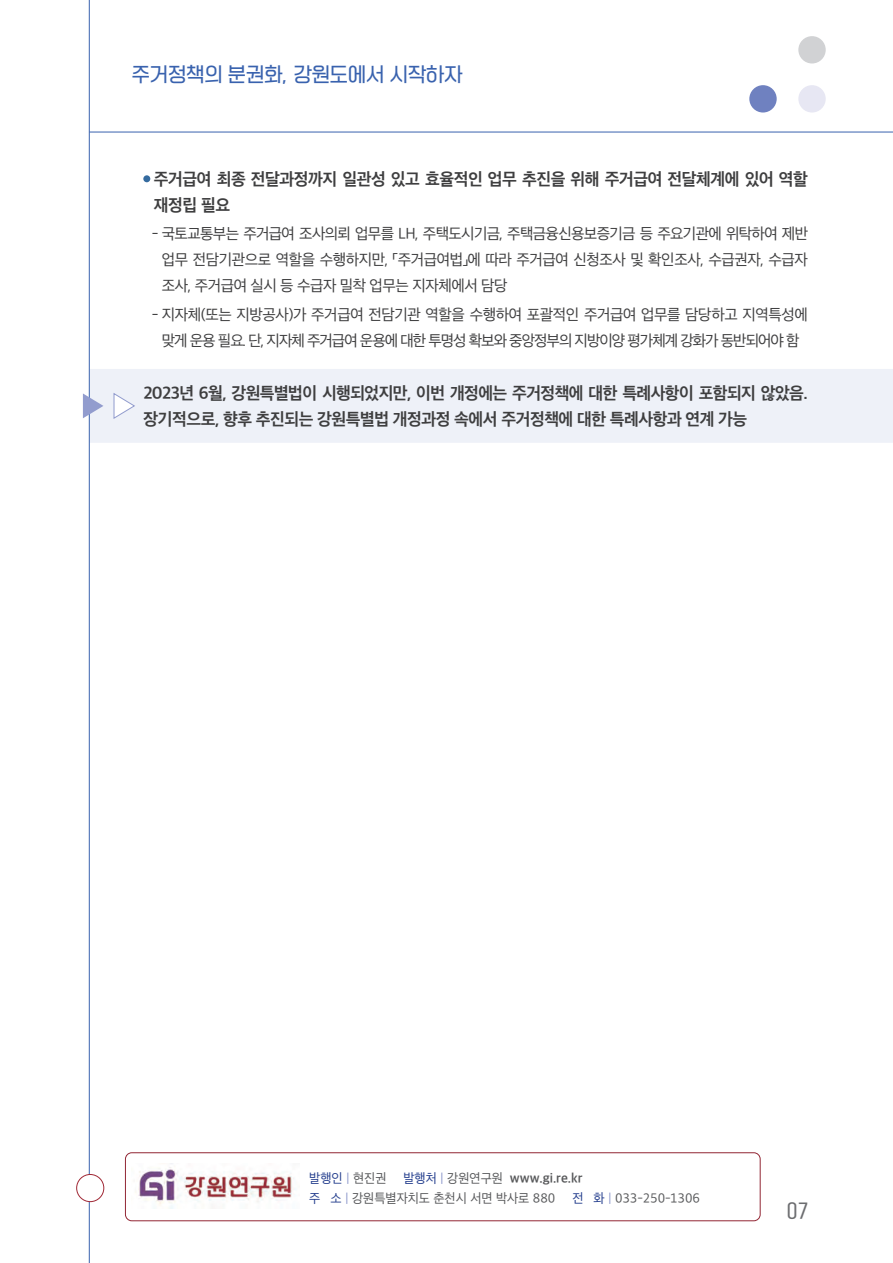
<style>
.page{position:relative;width:893px;height:1263px;background:#fff}
.page>*{position:absolute;margin:0;border:0;box-sizing:border-box;transform-origin:0 0}
.t1{font:19.5px "SD Gyeokdong G204 Rg";color:#3962ae;scale:.93 1}
.t2{font:18px "SD Gyeokdong G204 Rg";color:#6c6d70}
.t3{font:16.5px/25.5px "SD Gothic Neoa g Bd";letter-spacing:-.025em;color:#3e3e3f}
.t4{font:15px/25.8px "SD Gothic Neoa d Rg";letter-spacing:-.025em;color:#3e3e3f;text-align:justify}
.t5{font:12.75px "SD Gothic Neoa Uni d Rg";color:#57585a;scale:.95 1}
.t6{font:12.75px "SD Gothic Neoa Uni g Bd";color:#57585a;scale:.95 1}
.t7{font:12.75px "SD Gothic Neoa Uni d Rg";color:#253f8e;scale:.95 1}
.s1{color:#838fc7}
.s2{color:#57585a}
.s3{font-family:"SD Gothic Neoa Uni d Rg";color:#253f8e}
.s4{font-family:"SD Gothic Neoa Uni d Rg";color:#838fc7}
.s5{font-family:"SD Gothic Neoa Uni d Rg"}
.s6{color:#253f8e}
</style>
<div class="page">
<hr style="left:89px;top:0;width:1px;height:1263px;background:#3962ae">
<hr style="left:89px;top:132px;width:804px;height:1px;background:#3962ae">
<div style="left:749px;top:85px;width:28px;height:28px;background:#6f81c0;border-radius:50%"></div>
<div style="left:798px;top:85px;width:28px;height:28px;background:#e7e7f3;border-radius:50%"></div>
<div style="left:798px;top:36px;width:28px;height:27px;background:#d1d2d4;border-radius:50%"></div>
<div style="left:89px;top:369px;width:804px;height:74px;background:#eef1f8"></div>
<div style="left:77px;top:1174px;width:27px;height:27px;background:#fff;border-radius:50%"></div>
<div style="left:76px;top:1174px;width:28px;height:28px;border:1px solid #a02835;border-radius:50%"></div>
<img style="left:135px;top:1163px;width:161px;height:45px">
<div style="left:125px;top:1152px;width:635px;height:69px;border:1px solid #922634;border-radius:6px"></div>
<svg style="left:83px;top:393px;width:20px;height:25px"></svg>
<svg style="left:113px;top:392px;width:22px;height:27px"></svg>
<div style="left:143px;top:175px;width:7px;height:7px;background:#356b9f;border-radius:50%"></div>
<h1 class="t1" style="left:132px;top:64px;width:357px">주거정책의 분권화, 강원도에서 시작하자</h1>
<p class="t3" style="left:154px;top:167px;width:655px">주거급여 최종 전달과정까지 일관성 있고 효율적인 업무 추진을 위해 주거급여 전달체계에 있어 역할 재정립 필요</p>
<p class="t4" style="left:162px;top:221px;width:648px;text-indent:-10px">- 국토교통부는 주거급여 조사의뢰 업무를 LH, 주택도시기금, 주택금융신용보증기금 등 주요기관에 위탁하여 제반 업무 전담기관으로 역할을 수행하지만, 「주거급여법」에 따라 주거급여 신청조사 및 확인조사, 수급권자, 수급자 조사, 주거급여 실시 등 수급자 밀착 업무는 지자체에서 담당</p>
<p class="t4" style="left:152px;top:302px;width:658px;text-align:center">- 지자체(또는 지방공사)가 주거급여 전담기관 역할을 수행하여 포괄적인 주거급여 업무를 담당하고 지역특성에 맞게 운용 필요. 단, 지자체 주거급여 운용에 대한 투명성 확보와 중앙정부의 지방이양 평가체계 강화가 동반되어야 함</p>
<p class="t3" style="left:143px;top:380px;width:666px">2023년 6월, 강원특별법이 시행되었지만, 이번 개정에는 주거정책에 대한 특례사항이 포함되지 않았음. 장기적으로, 향후 추진되는 강원특별법 개정과정 속에서 주거정책에 대한 특례사항과 연계 가능</p>
<p class="t7" style="left:309px;top:1172px;width:83px">발행인 <span class="s1">|</span> <span class="s2">현진권</span></p>
<p class="t6" style="left:403px;top:1172px;width:190px"><span class="s3">발행처</span> <span class="s4">|</span> <span class="s5">강원연구원</span> www.gi.re.kr</p>
<p class="t5" style="left:309px;top:1192px;width:261px"><span class="s6">주 소</span> <span class="s1">|</span> 강원특별자치도 춘천시 서면 박사로 880</p>
<p class="t5" style="left:572px;top:1192px;width:136px"><span class="s6">전 화</span> <span class="s1">|</span> 033-250-1306</p>
<p class="t2" style="left:787px;top:1201px;width:23px">07</p>
</div>
